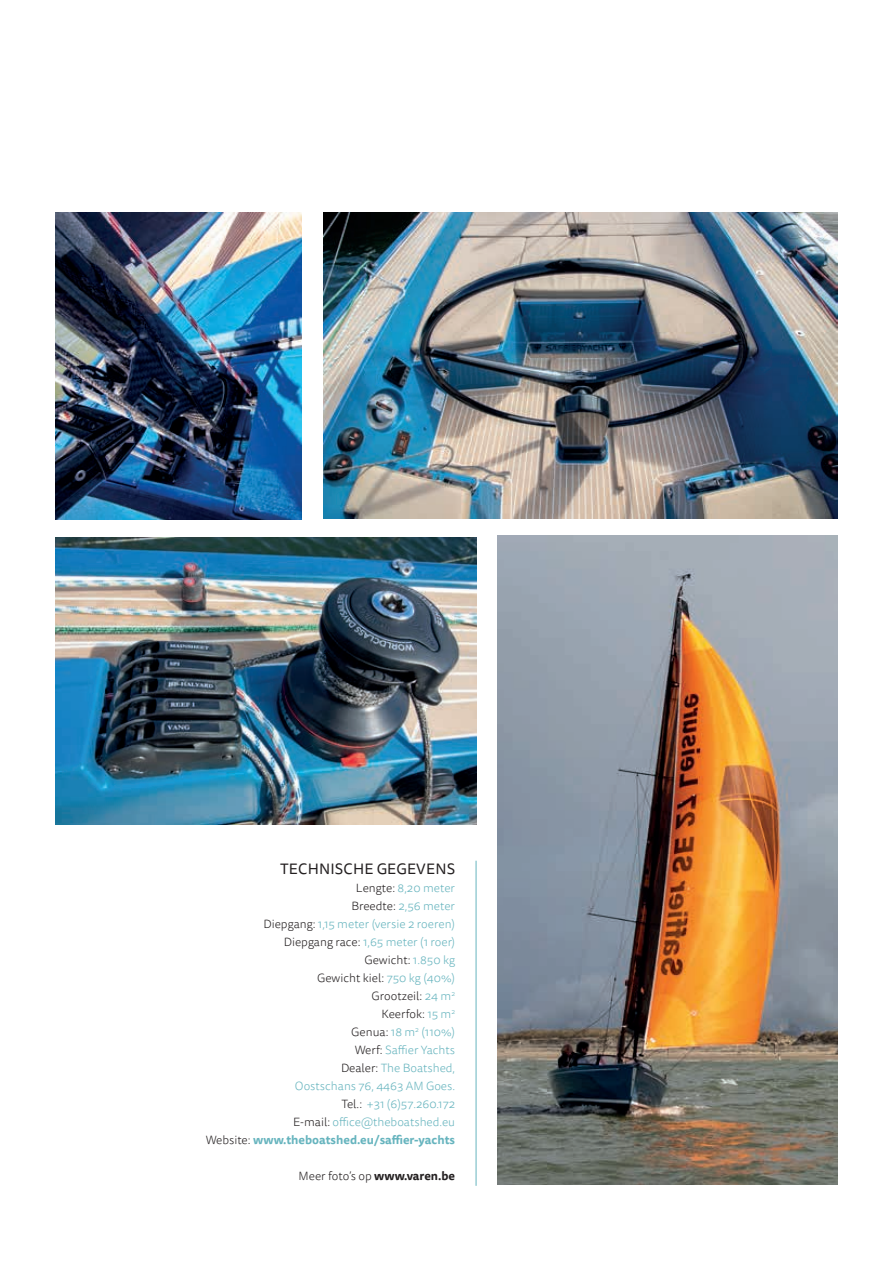
<style>
.page{position:relative;width:893px;height:1263px;background:#fff}
.page>*{position:absolute;margin:0;border:0;box-sizing:border-box;transform-origin:0 0}
.t1{font:15px "Tisa Sans Pro";letter-spacing:.01em;color:#231f20}
.t2{font:300 12px/18px "Tisa Sans Pro";color:#66b4be;text-align:right}
.t3{font:300 12px "Tisa Sans Pro";color:#231f20}
.s1{color:#231f20}
.s2{font-weight:700}
</style>
<div class="page">
<img style="left:323px;top:213px;width:515px;height:306px">
<img style="left:55px;top:213px;width:247px;height:307px">
<img style="left:497px;top:535px;width:341px;height:650px">
<img style="left:55px;top:538px;width:421px;height:287px">
<hr style="left:476px;top:861px;width:1px;height:325px;background:#66b4be">
<p class="t1" style="left:280px;top:858px;width:176px">TECHNISCHE GEGEVENS</p>
<p class="t2" style="left:206px;top:879px;width:251px"><span class="s1">Lengte:</span> 8,20 meter<br><span class="s1">Breedte:</span> 2,56 meter<br><span class="s1">Diepgang:</span> 1,15 meter (versie 2 roeren)<br><span class="s1">Diepgang race:</span> 1,65 meter (1 roer)<br><span class="s1">Gewicht:</span> 1.850 kg<br><span class="s1">Gewicht kiel:</span> 750 kg (40%)<br><span class="s1">Grootzeil:</span> 24 m<sup>2<br></sup><span class="s1">Keerfok:</span> 15 m<sup>2<br></sup><span class="s1">Genua:</span> 18 m<sup>2</sup> (110%)<br><span class="s1">Werf:</span> Saffier Yachts<br><span class="s1">Dealer:</span> The Boatshed,<br>Oostschans 76, 4463 AM Goes.<br><span class="s1">Tel.:</span> +31 (6)57.260.172<br><span class="s1">E-mail:</span> office@theboatshed.eu<br><span class="s1">Website:</span> <span class="s2">www.theboatshed.eu/saffier-yachts</span></p>
<p class="t3" style="left:298px;top:1168px;width:158px">Meer foto’s op <span class="s2">www.varen.be</span></p>
</div>
